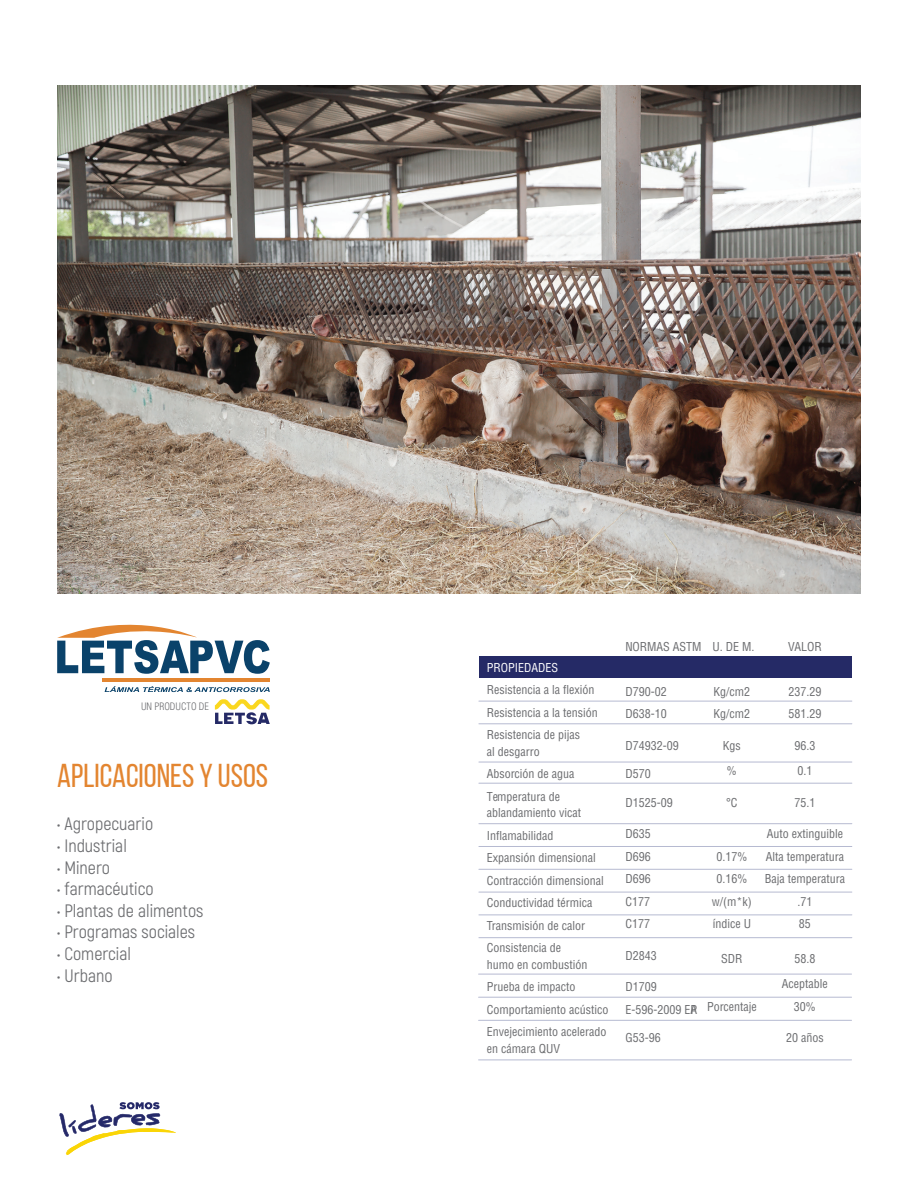
<style>
.page{position:relative;width:918px;height:1188px;background:#fff}
.page>*{position:absolute;margin:0;border:0;box-sizing:border-box;transform-origin:0 0}
.t1{font:33px "Bebas Neue";color:#e38530}
.t2{font:18px "Akrobat";color:#6c6d70}
.t3{font:condensed 12px/22.5px "Helvetica";color:#6c6d70}
.t4{font:condensed 12px "Helvetica";color:#fff}
.t5{font:300 condensed 10.05px "Helvetica";color:#6c6d70}
</style>
<div class="page">
<svg style="left:59px;top:1102px;width:117px;height:53px"></svg>
<img style="left:57px;top:85px;width:804px;height:509px">
<div style="left:479px;top:657px;width:373px;height:21px;background:#252a66"></div>
<hr style="left:479px;top:701px;width:373px;height:1px;background:#b6bad1">
<hr style="left:479px;top:723px;width:373px;height:1px;background:#b6bad1">
<hr style="left:479px;top:846px;width:373px;height:1px;background:#b6bad1">
<hr style="left:479px;top:869px;width:373px;height:1px;background:#b6bad1">
<hr style="left:479px;top:892px;width:373px;height:1px;background:#b6bad1">
<hr style="left:479px;top:915px;width:373px;height:1px;background:#b6bad1">
<hr style="left:479px;top:937px;width:373px;height:1px;background:#b6bad1">
<hr style="left:479px;top:974px;width:373px;height:1px;background:#b6bad1">
<hr style="left:479px;top:997px;width:373px;height:1px;background:#b6bad1">
<hr style="left:479px;top:1020px;width:373px;height:1px;background:#b6bad1">
<hr style="left:479px;top:1060px;width:373px;height:1px;background:#b6bad1">
<hr style="left:479px;top:823px;width:373px;height:1px;background:#b6bad1">
<hr style="left:479px;top:783px;width:373px;height:1px;background:#b6bad1">
<hr style="left:479px;top:762px;width:373px;height:1px;background:#b6bad1">
<svg style="left:57px;top:624px;width:213px;height:50px"></svg>
<svg style="left:105px;top:686px;width:165px;height:6px"></svg>
<hr style="left:103px;top:678px;width:167px;height:4px;background:#e38530">
<svg style="left:215px;top:699px;width:55px;height:25px"></svg>
<p class="t5" style="left:141px;top:700px;width:69px">UN PRODUCTO DE</p>
<p class="t1" style="left:57px;top:758px;width:212px">APLICACIONES Y USOS</p>
<p class="t2" style="left:57px;top:813px;width:98px">• Agropecuario</p>
<p class="t2" style="left:57px;top:835px;width:71px">• Industrial</p>
<p class="t2" style="left:57px;top:857px;width:54px">• Minero</p>
<p class="t2" style="left:57px;top:878px;width:98px">• farmacéutico</p>
<p class="t2" style="left:57px;top:900px;width:148px">• Plantas de alimentos</p>
<p class="t2" style="left:57px;top:921px;width:139px">• Programas sociales</p>
<p class="t2" style="left:57px;top:943px;width:75px">• Comercial</p>
<p class="t2" style="left:57px;top:965px;width:57px">• Urbano</p>
<p class="t4" style="left:487px;top:660px;width:73px">PROPIEDADES</p>
<p class="t3" style="left:487px;top:678px;width:112px">Resistencia a la flexión<br>Resistencia a la tensión<br>Resistencia de pijas</p>
<p class="t3" style="left:487px;top:740px;width:89px">al desgarro<br>Absorción de agua<br>Temperatura de</p>
<p class="t3" style="left:487px;top:801px;width:118px">ablandamiento vicat<br>Inflamabilidad<br>Expansión dimensional<br>Contracción dimensional<br>Conductividad térmica<br>Transmisión de calor<br>Consistencia de</p>
<p class="t3" style="left:487px;top:953px;width:123px">humo en combustión<br>Prueba de impacto<br>Comportamiento acústico<br>Envejecimiento acelerado</p>
<p class="t3" style="left:487px;top:1037px;width:75px">en cámara QUV</p>
<p class="t3" style="left:625px;top:635px;width:78px">NORMAS ASTM</p>
<p class="t3" style="left:625px;top:680px;width:43px">D790-02<br>D638-10</p>
<p class="t3" style="left:625px;top:734px;width:55px">D74932-09</p>
<p class="t3" style="left:625px;top:763px;width:27px">D570</p>
<p class="t3" style="left:625px;top:791px;width:49px">D1525-09</p>
<p class="t3" style="left:625px;top:823px;width:27px;text-align:justify">D635<br>D696<br>D696<br>C177<br>C177</p>
<p class="t3" style="left:625px;top:944px;width:33px">D2843</p>
<p class="t3" style="left:625px;top:976px;width:73px">D1709<br>E-596-2009 EPA</p>
<p class="t3" style="left:625px;top:1027px;width:37px">G53-96</p>
<p class="t3" style="left:713px;top:635px;width:43px">U. DE M.</p>
<p class="t3" style="left:714px;top:680px;width:38px">Kg/cm2<br>Kg/cm2</p>
<p class="t3" style="left:723px;top:733px;width:19px;line-height:25.5px;text-align:center">Kgs %</p>
<p class="t3" style="left:726px;top:791px;width:13px">°C</p>
<p class="t3" style="left:712px;top:845px;width:41px;text-align:center">0.17%<br>0.16% w/(m*k) índice U</p>
<p class="t3" style="left:721px;top:947px;width:23px">SDR</p>
<p class="t3" style="left:707px;top:995px;width:51px">Porcentaje</p>
<p class="t3" style="left:788px;top:635px;width:35px">VALOR</p>
<p class="t3" style="left:788px;top:680px;width:34px">237.29<br>581.29</p>
<p class="t3" style="left:794px;top:733px;width:22px;line-height:25.5px">96.3<br>0.1</p>
<p class="t3" style="left:794px;top:791px;width:22px">75.1</p>
<p class="t3" style="left:765px;top:823px;width:82px;text-align:center">Auto extinguible<br>Alta temperatura<br>Baja temperatura .71<br>85</p>
<p class="t3" style="left:782px;top:946px;width:47px;line-height:25.5px;text-align:center">58.8<br>Aceptable</p>
<p class="t3" style="left:794px;top:995px;width:23px">30%</p>
<p class="t3" style="left:786px;top:1027px;width:39px">20 años</p>
</div>
